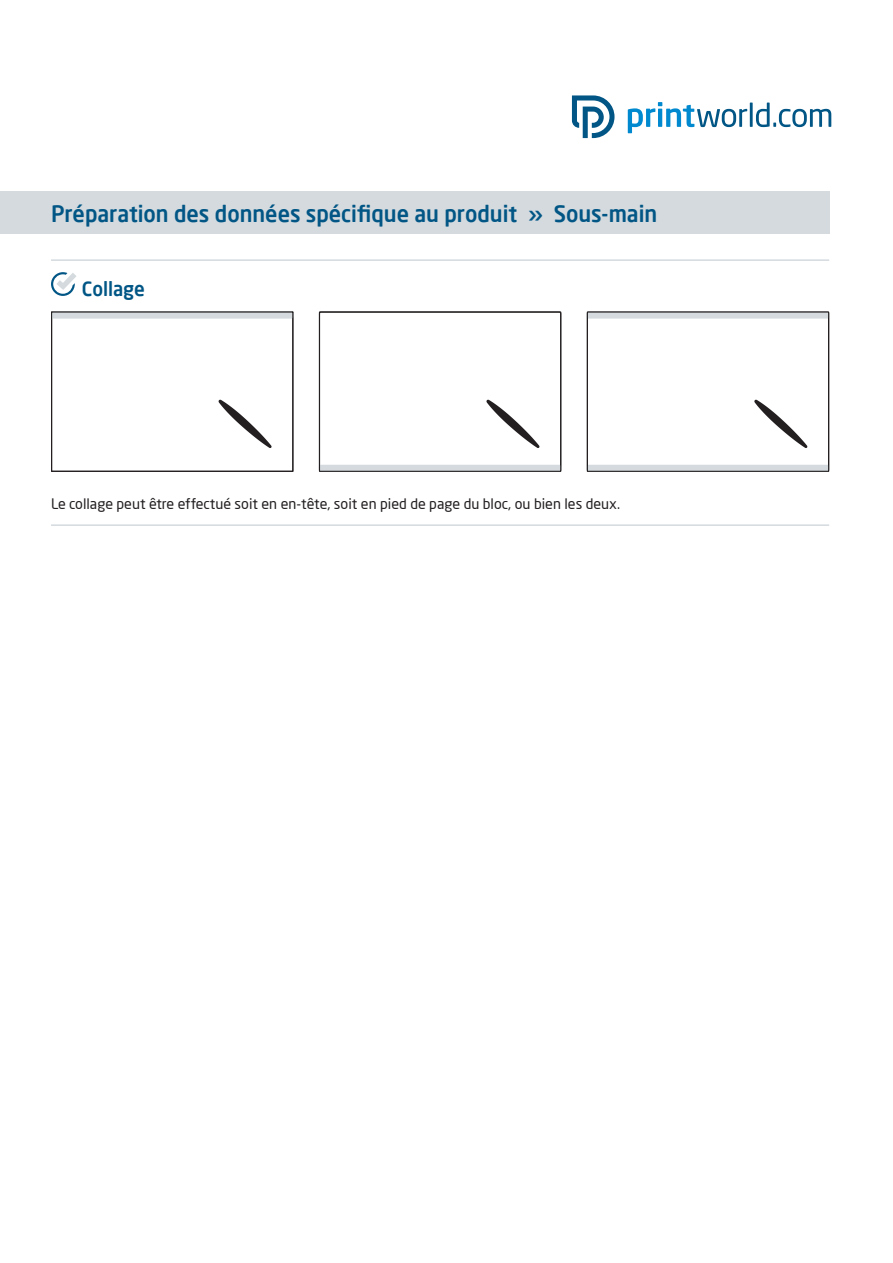
<style>
.page{position:relative;width:893px;height:1263px;background:#fff}
.page>*{position:absolute;margin:0;border:0;box-sizing:border-box;transform-origin:0 0}
.t1{font:500 22.5px "Neo Sans Pro";color:#015685;scale:.96 1}
.t2{font:500 19.5px "Neo Sans Pro";letter-spacing:-.005em;color:#015685;scale:.96 1}
.t3{font:14.25px "Neo Sans Pro";color:#231f20}
</style>
<div class="page">
<div style="left:0;top:191px;width:829px;height:43px;background:#d4dade"></div>
<div style="left:51px;top:311px;width:242px;height:8px;background:#d4dade;border-radius:2px"></div>
<div style="left:319px;top:465px;width:242px;height:7px;background:#d4dade;border-radius:2px"></div>
<div style="left:51px;top:311px;width:242px;height:161px;border:1px solid #231f20"></div>
<div style="left:319px;top:311px;width:242px;height:161px;border:1px solid #231f20"></div>
<svg style="left:218px;top:400px;width:54px;height:48px"></svg>
<svg style="left:486px;top:400px;width:54px;height:48px"></svg>
<div style="left:587px;top:465px;width:242px;height:7px;background:#d4dade;border-radius:2px"></div>
<div style="left:587px;top:311px;width:242px;height:8px;background:#d4dade;border-radius:2px"></div>
<div style="left:587px;top:311px;width:242px;height:161px;border:1px solid #231f20"></div>
<svg style="left:754px;top:400px;width:53px;height:48px"></svg>
<svg style="left:628px;top:102px;width:203px;height:31px"></svg>
<svg style="left:572px;top:96px;width:42px;height:42px"></svg>
<svg style="left:51px;top:272px;width:25px;height:24px"></svg>
<hr style="left:51px;top:259px;width:778px;height:2px;background:#d4dade">
<hr style="left:51px;top:524px;width:778px;height:2px;background:#d4dade">
<h1 class="t1" style="left:51px;top:200px;width:633px">Préparation des données spécifique au produit » Sous-main</h1>
<h2 class="t2" style="left:82px;top:276px;width:67px">Collage</h2>
<p class="t3" style="left:51px;top:495px;width:571px">Le collage peut être effectué soit en en-tête, soit en pied de page du bloc, ou bien les deux.</p>
</div>
